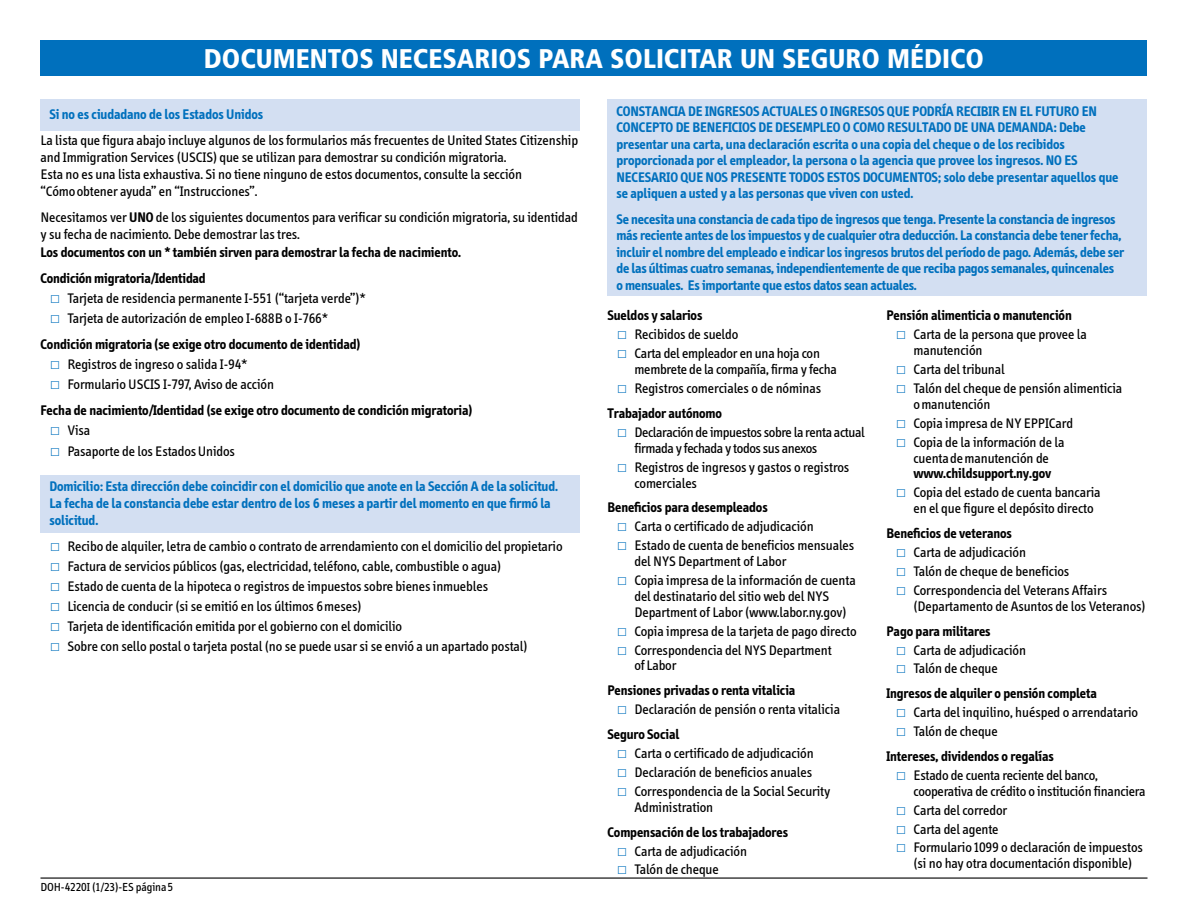
<style>
.page{position:relative;width:1188px;height:918px;background:#fff}
.page>*{position:absolute;margin:0;border:0;box-sizing:border-box;transform-origin:0 0}
.t1{font:900 condensed 27px "Frutiger LT Std";color:#fff}
.t2{font:14.25px/18.9px "Info";color:#000}
.t3{font:700 14.25px/16.5px "Info";color:#0070bd}
.t4{font:700 14.25px/20.1px "Info";color:#000}
.t5{font:14.25px/18.9px "Info";letter-spacing:-.02em;color:#000}
.t6{font:12px "Info";color:#000}
.s1{font-weight:700}
.s2{color:#0070bd}
.s3{font-weight:400}
</style>
<div class="page">
<div style="left:40px;top:40px;width:1108px;height:36px;background:#0070bd"></div>
<div style="left:40px;top:99px;width:540px;height:31px;background:#d3dff2"></div>
<div style="left:40px;top:476px;width:540px;height:57px;background:#d3dff2"></div>
<div style="left:608px;top:99px;width:540px;height:196px;background:#d3dff2"></div>
<hr style="left:40px;top:878px;width:1108px;height:1px;background:#000">
<h1 class="t1" style="left:204px;top:43px;width:782px">DOCUMENTOS NECESARIOS PARA SOLICITAR UN SEGURO MÉDICO</h1>
<p class="t3" style="left:616px;top:103px;width:503px">CONSTANCIA DE INGRESOS ACTUALES O INGRESOS QUE PODRÍA RECIBIR EN EL FUTURO EN CONCEPTO DE BENEFICIOS DE DESEMPLEO O COMO RESULTADO DE UNA DEMANDA: Debe presentar una carta, una declaración escrita o una copia del cheque o de los recibidos proporcionada por el empleador, la persona o la agencia que provee los ingresos. NO ES NECESARIO QUE NOS PRESENTE TODOS ESTOS DOCUMENTOS; solo debe presentar aquellos que se apliquen a usted y a las personas que viven con usted.</p>
<p class="t3" style="left:616px;top:211px;width:509px">Se necesita una constancia de cada tipo de ingresos que tenga. Presente la constancia de ingresos más reciente antes de los impuestos y de cualquier otra deducción. La constancia debe tener fecha, incluir el nombre del empleado e indicar los ingresos brutos del período de pago. Además, debe ser de las últimas cuatro semanas, independientemente de que reciba pagos semanales, quincenales o mensuales. Es importante que estos datos sean actuales.</p>
<p class="t2" style="left:616px;top:306px;width:205px;text-indent:-9px"><span class="s1">Sueldos y salarios<br></span><span class="s2">☐</span> Recibidos de sueldo<br><span class="s2">☐</span> Carta del empleador en una hoja con</p>
<p class="t2" style="left:616px;top:360px;width:222px;text-indent:18px">membrete de la compañía, firma y fecha <span class="s2">☐</span> Registros comerciales o de nóminas</p>
<p class="t5" style="left:616px;top:404px;width:250px;text-indent:-9px"><span class="s1">Trabajador autónomo<br></span><span class="s2">☐</span> Declaración de impuestos sobre la renta actual</p>
<p class="t2" style="left:616px;top:439px;width:234px;text-indent:18px">firmada y fechada y todos sus anexos<br><span class="s2">☐</span> Registros de ingresos y gastos o registros</p>
<p class="t2" style="left:634px;top:474px;width:64px">comerciales</p>
<p class="t2" style="left:616px;top:498px;width:239px;text-indent:-9px"><span class="s1">Beneficios para desempleados<br></span><span class="s2">☐</span> Carta o certificado de adjudicación<br><span class="s2">☐</span> Estado de cuenta de beneficios mensuales</p>
<p class="t2" style="left:616px;top:552px;width:241px;text-indent:18px">del NYS Department of Labor<br><span class="s2">☐</span> Copia impresa de la información de cuenta</p>
<p class="t2" style="left:634px;top:588px;width:214px;line-height:15.9px">del destinatario del sitio web del NYS<br>Department of Labor (www.labor.ny.gov)</p>
<p class="t2" style="left:616px;top:622px;width:242px"><span class="s2">☐</span> Copia impresa de la tarjeta de pago directo <span class="s2">☐</span> Correspondencia del NYS Department</p>
<p class="t2" style="left:634px;top:657px;width:43px">of Labor</p>
<p class="t2" style="left:616px;top:681px;width:225px;text-indent:-9px"><span class="s1">Pensiones privadas o renta vitalicia<br></span><span class="s2">☐</span> Declaración de pensión o renta vitalicia</p>
<p class="t2" style="left:616px;top:725px;width:215px;text-indent:-9px"><span class="s1">Seguro Social<br></span><span class="s2">☐</span> Carta o certificado de adjudicación<br><span class="s2">☐</span> Declaración de beneficios anuales<br><span class="s2">☐</span> Correspondencia de la Social Security</p>
<p class="t2" style="left:634px;top:798px;width:80px">Administration</p>
<p class="t2" style="left:616px;top:823px;width:173px;text-indent:-9px"><span class="s1">Compensación de los trabajadores </span><span class="s2">☐</span> Carta de adjudicación<br><span class="s2">☐</span> Talón de cheque</p>
<p class="t3" style="left:50px;top:106px;width:215px">Si no es ciudadano de los Estados Unidos</p>
<p class="t2" style="left:40px;top:132px;width:539px;line-height:17.1px">La lista que figura abajo incluye algunos de los formularios más frecuentes de United States Citizenship and Immigration Services (USCIS) que se utilizan para demostrar su condición migratoria.<br>Esta no es una lista exhaustiva. Si no tiene ninguno de estos documentos, consulte la sección<br>“Cómo obtener ayuda” en “Instrucciones”.</p>
<p class="t2" style="left:40px;top:209px;width:539px;line-height:17.1px">Necesitamos ver <span class="s1">UNO</span> de los siguientes documentos para verificar su condición migratoria, su identidad y su fecha de nacimiento. Debe demostrar las tres.</p>
<p class="t4" style="left:40px;top:239px;width:422px;line-height:26.1px">Los documentos con un * también sirven para demostrar la fecha de nacimiento.<br>Condición migratoria/Identidad</p>
<p class="t2" style="left:50px;top:288px;width:318px;line-height:20.1px"><span class="s2">☐</span> Tarjeta de residencia permanente I-551 (“tarjeta verde”)* <span class="s2">☐</span> Tarjeta de autorización de empleo I-688B o I-766*</p>
<p class="t2" style="left:50px;top:334px;width:312px;line-height:20.1px;text-indent:-9px"><span class="s1">Condición migratoria (se exige otro documento de identidad) </span><span class="s2">☐</span> Registros de ingreso o salida I-94*<br><span class="s2">☐</span> Formulario USCIS I-797, Aviso de acción</p>
<p class="t4" style="left:50px;top:401px;width:424px;text-indent:-9px">Fecha de nacimiento/Identidad (se exige otro documento de condición migratoria) <span class="s2">☐</span> <span class="s3">Visa<br></span><span class="s2">☐</span> <span class="s3">Pasaporte de los Estados Unidos</span></p>
<p class="t3" style="left:50px;top:477px;width:510px;line-height:17.1px">Domicilio: Esta dirección debe coincidir con el domicilio que anote en la Sección A de la solicitud.<br>La fecha de la constancia debe estar dentro de los 6 meses a partir del momento en que firmó la solicitud.</p>
<p class="t2" style="left:50px;top:536px;width:514px;line-height:20.1px"><span class="s2">☐</span> Recibo de alquiler, letra de cambio o contrato de arrendamiento con el domicilio del propietario <span class="s2">☐</span> Factura de servicios públicos (gas, electricidad, teléfono, cable, combustible o agua)<br><span class="s2">☐</span> Estado de cuenta de la hipoteca o registros de impuestos sobre bienes inmuebles<br><span class="s2">☐</span> Licencia de conducir (si se emitió en los últimos 6 meses)<br><span class="s2">☐</span> Tarjeta de identificación emitida por el gobierno con el domicilio<br><span class="s2">☐</span> Sobre con sello postal o tarjeta postal (no se puede usar si se envió a un apartado postal)</p>
<p class="t4" style="left:896px;top:306px;width:193px;line-height:18.9px;text-indent:-9px">Pensión alimenticia o manutención <span class="s2">☐</span> <span class="s3">Carta de la persona que provee la</span></p>
<p class="t2" style="left:896px;top:341px;width:228px;text-indent:18px">manutención<br><span class="s2">☐</span> Carta del tribunal<br><span class="s2">☐</span> Talón del cheque de pensión alimenticia</p>
<p class="t2" style="left:896px;top:395px;width:179px;text-indent:18px">o manutención<br><span class="s2">☐</span> Copia impresa de NY EPPICard <span class="s2">☐</span> Copia de la información de la</p>
<p class="t2" style="left:913px;top:449px;width:137px">cuenta de manutención de</p>
<p class="t2" style="left:896px;top:464px;width:206px;text-indent:18px"><span class="s1">www.childsupport.ny.gov<br></span><span class="s2">☐</span> Copia del estado de cuenta bancaria</p>
<p class="t2" style="left:913px;top:499px;width:182px">en el que figure el depósito directo</p>
<p class="t2" style="left:896px;top:524px;width:213px;text-indent:-9px"><span class="s1">Beneficios de veteranos<br></span><span class="s2">☐</span> Carta de adjudicación<br><span class="s2">☐</span> Talón de cheque de beneficios<br><span class="s2">☐</span> Correspondencia del Veterans Affairs</p>
<p class="t2" style="left:913px;top:597px;width:234px">(Departamento de Asuntos de los Veteranos)</p>
<p class="t2" style="left:896px;top:622px;width:132px;text-indent:-9px"><span class="s1">Pago para militares<br></span><span class="s2">☐</span> Carta de adjudicación <span class="s2">☐</span> Talón de cheque</p>
<p class="t2" style="left:896px;top:684px;width:244px;text-indent:-9px"><span class="s1">Ingresos de alquiler o pensión completa<br></span><span class="s2">☐</span> Carta del inquilino, huésped o arrendatario <span class="s2">☐</span> Talón de cheque</p>
<p class="t2" style="left:896px;top:747px;width:204px;text-indent:-9px"><span class="s1">Intereses, dividendos o regalías<br></span><span class="s2">☐</span> Estado de cuenta reciente del banco,</p>
<p class="t2" style="left:896px;top:782px;width:251px;text-indent:18px">cooperativa de crédito o institución financiera <span class="s2">☐</span> Carta del corredor<br><span class="s2">☐</span> Carta del agente<br><span class="s2">☐</span> Formulario 1099 o declaración de impuestos</p>
<p class="t2" style="left:913px;top:854px;width:220px">(si no hay otra documentación disponible)</p>
<p class="t6" style="left:40px;top:880px;width:134px">DOH-4220I (1/23)-ES página 5</p>
</div>
